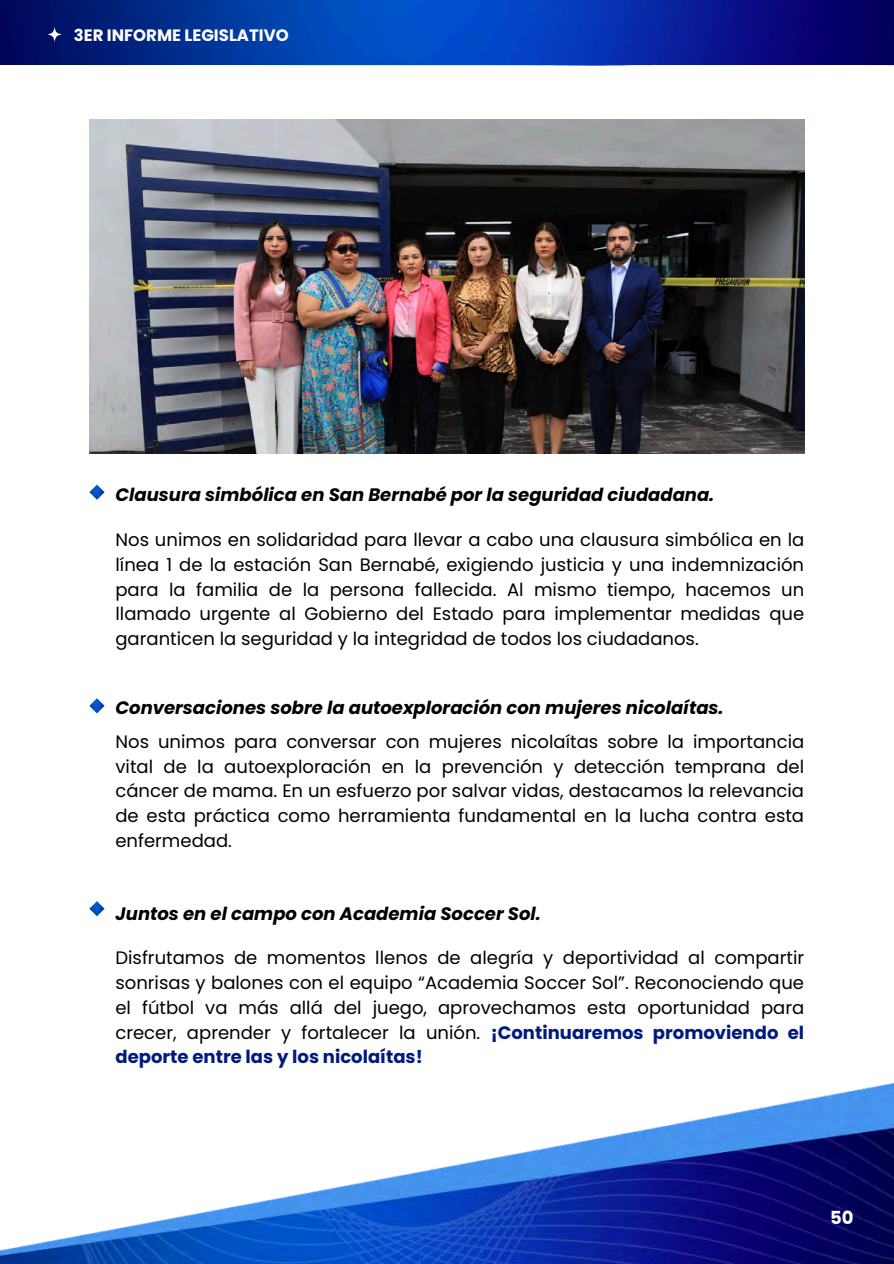
<style>
.page{position:relative;width:894px;height:1264px;background:#fff}
.page>*{position:absolute;margin:0;border:0;box-sizing:border-box;transform-origin:0 0}
.t1{font:18px/24.8px "Poppins";color:#000;text-align:justify}
.t2{font:italic 700 18px "Poppins";color:#000}
.t3{font:700 18px "Poppins";color:#fff}
.t4{font:700 16.5px "Podkova";color:#fff}
.t5{font:700 16.5px "Poppins";color:#fff}
.s1{font-weight:700;color:#001a7f}
</style>
<div class="page">
<img style="left:89px;top:119px;width:715px;height:334px">
<img style="left:0;top:1083px;width:893px;height:180px">
<img style="left:0;top:0;width:251px;height:65px">
<img style="left:251px;top:0;width:642px;height:66px">
<svg style="left:47px;top:27px;width:15px;height:15px"></svg>
<img style="left:89px;top:484px;width:15px;height:16px">
<img style="left:89px;top:698px;width:15px;height:15px">
<img style="left:89px;top:901px;width:15px;height:15px">
<p class="t5" style="left:74px;top:24px;width:216px">3ER INFORME LEGISLATIVO</p>
<h1 class="t4" style="left:38px;top:26px;width:216px">3ER INFORME LEGISLATIVO</h1>
<h2 class="t2" style="left:115px;top:482px;width:600px">Clausura simbólica en San Bernabé por la seguridad ciudadana.</h2>
<p class="t1" style="left:115px;top:527px;width:690px">Nos unimos en solidaridad para llevar a cabo una clausura simbólica en la línea 1 de la estación San Bernabé, exigiendo justicia y una indemnización para la familia de la persona fallecida. Al mismo tiempo, hacemos un llamado urgente al Gobierno del Estado para implementar medidas que garanticen la seguridad y la integridad de todos los ciudadanos.</p>
<p class="t2" style="left:115px;top:695px;width:609px">Conversaciones sobre la autoexploración con mujeres nicolaítas.</p>
<p class="t1" style="left:115px;top:729px;width:690px">Nos unimos para conversar con mujeres nicolaítas sobre la importancia vital de la autoexploración en la prevención y detección temprana del cáncer de mama. En un esfuerzo por salvar vidas, destacamos la relevancia de esta práctica como herramienta fundamental en la lucha contra esta enfermedad.</p>
<h1 class="t2" style="left:115px;top:901px;width:427px">Juntos en el campo con Academia Soccer Sol.</h1>
<p class="t1" style="left:115px;top:945px;width:690px">Disfrutamos de momentos llenos de alegría y deportividad al compartir sonrisas y balones con el equipo “Academia Soccer Sol”. Reconociendo que el fútbol va más allá del juego, aprovechamos esta oportunidad para crecer, aprender y fortalecer la unión. <span class="s1">¡Continuaremos promoviendo el deporte entre las y los nicolaítas!</span></p>
<p class="t3" style="left:829px;top:1205px;width:25px">50</p>
</div>
